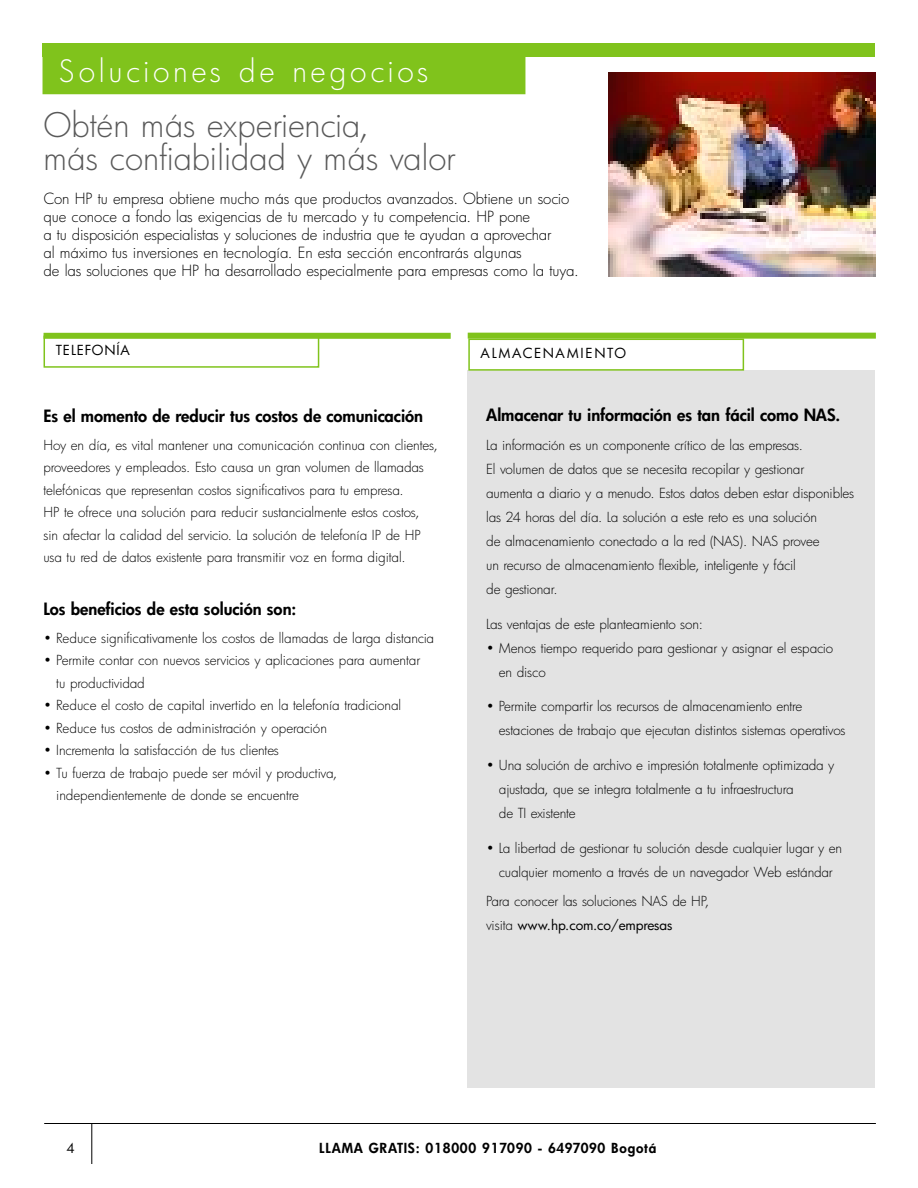
<style>
.page{position:relative;width:918px;height:1188px;background:#fff}
.page>*{position:absolute;margin:0;border:0;box-sizing:border-box;transform-origin:0 0}
.t1{font:300 33px/33px "Futura";color:#595959}
.t2{font:300 30px "Futura";letter-spacing:.12em;color:#fff}
.t3{font:800 16.5px "Futura";color:#000}
.t4{font:300 15px/18px "Futura";letter-spacing:-.01em;color:#000}
.t5{font:300 13.5px/24px "Futura";letter-spacing:-.01em;color:#000}
.t6{font:800 13.5px "Futura";letter-spacing:.06em;color:#000}
.t7{font:13.5px "Futura";letter-spacing:.11em;color:#000}
.t8{font:13.5px "Futura";letter-spacing:.06em;color:#000}
.s1{font-weight:400}
</style>
<div class="page">
<div style="left:468px;top:370px;width:407px;height:717px;background:#e3e3e3"></div>
<div style="left:44px;top:333px;width:407px;height:6px;background:#80c31c"></div>
<div style="left:44px;top:336px;width:275px;height:32px;border:2px solid #80c31c"></div>
<hr style="left:44px;top:1123px;width:832px;height:1px;background:#000">
<hr style="left:91px;top:1124px;width:1px;height:40px;background:#000">
<img style="left:608px;top:73px;width:267px;height:203px">
<div style="left:43px;top:44px;width:832px;height:13px;background:#80c31c"></div>
<div style="left:43px;top:52px;width:482px;height:42px;background:#80c31c"></div>
<div style="left:468px;top:339px;width:276px;height:32px;border:2px solid #80c31c"></div>
<div style="left:468px;top:333px;width:408px;height:6px;background:#80c31c"></div>
<h2 class="t2" style="left:59px;top:58px;width:371px">Soluciones de negocios</h2>
<h1 class="t1" style="left:43px;top:112px;width:414px">Obtén más experiencia,<br>más confiabilidad y más valor</h1>
<p class="t4" style="left:44px;top:191px;width:537px">Con HP tu empresa obtiene mucho más que productos avanzados. Obtiene un socio que conoce a fondo las exigencias de tu mercado y tu competencia. HP pone<br>a tu disposición especialistas y soluciones de industria que te ayudan a aprovechar<br>al máximo tus inversiones en tecnología. En esta sección encontrarás algunas<br>de las soluciones que HP ha desarrollado especialmente para empresas como la tuya.</p>
<p class="t8" style="left:56px;top:344px;width:76px">TELEFONÍA</p>
<p class="t3" style="left:43px;top:408px;width:381px">Es el momento de reducir tus costos de comunicación</p>
<p class="t5" style="left:43px;top:435px;width:396px;line-height:22.5px">Hoy en día, es vital mantener una comunicación continua con clientes, proveedores y empleados. Esto causa un gran volumen de llamadas telefónicas que representan costos significativos para tu empresa.<br>HP te ofrece una solución para reducir sustancialmente estos costos, sin afectar la calidad del servicio. La solución de telefonía IP de HP usa tu red de datos existente para transmitir voz en forma digital.</p>
<p class="t3" style="left:43px;top:601px;width:254px">Los beneficios de esta solución son:</p>
<p class="t5" style="left:43px;top:627px;width:392px">• Reduce significativamente los costos de llamadas de larga distancia</p>
<p class="t5" style="left:56px;top:650px;width:365px;line-height:22.5px;text-indent:-13px">• Permite contar con nuevos servicios y aplicaciones para aumentar tu productividad</p>
<p class="t5" style="left:43px;top:694px;width:359px">• Reduce el costo de capital invertido en la telefonía tradicional</p>
<p class="t5" style="left:43px;top:717px;width:285px">• Reduce tus costos de administración y operación</p>
<p class="t5" style="left:43px;top:739px;width:237px">• Incrementa la satisfacción de tus clientes</p>
<p class="t5" style="left:56px;top:763px;width:283px;line-height:22.5px;text-indent:-13px">• Tu fuerza de trabajo puede ser móvil y productiva, independientemente de donde se encuentre</p>
<p class="t7" style="left:481px;top:347px;width:147px">ALMACENAMIENTO</p>
<p class="t3" style="left:486px;top:407px;width:356px">Almacenar tu información es tan fácil como NAS.</p>
<p class="t5" style="left:486px;top:434px;width:370px">La información es un componente crítico de las empresas.<br>El volumen de datos que se necesita recopilar y gestionar<br>aumenta a diario y a menudo. Estos datos deben estar disponibles las 24 horas del día. La solución a este reto es una solución<br>de almacenamiento conectado a la red (NAS). NAS provee<br>un recurso de almacenamiento flexible, inteligente y fácil<br>de gestionar.</p>
<p class="t5" style="left:486px;top:613px;width:218px">Las ventajas de este planteamiento son:</p>
<p class="t5" style="left:499px;top:637px;width:336px;text-indent:-13px">• Menos tiempo requerido para gestionar y asignar el espacio en disco</p>
<p class="t5" style="left:499px;top:696px;width:348px;text-indent:-13px">• Permite compartir los recursos de almacenamiento entre estaciones de trabajo que ejecutan distintos sistemas operativos</p>
<p class="t5" style="left:499px;top:754px;width:337px;text-indent:-13px">• Una solución de archivo e impresión totalmente optimizada y ajustada, que se integra totalmente a tu infraestructura<br>de TI existente</p>
<p class="t5" style="left:486px;top:837px;width:357px;text-align:center">• La libertad de gestionar tu solución desde cualquier lugar y en cualquier momento a través de un navegador Web estándar</p>
<p class="t5" style="left:486px;top:890px;width:225px">Para conocer las soluciones NAS de HP, visita <span class="s1">www.hp.com.co/empresas</span></p>
<p class="t7" style="left:67px;top:1141px;width:10px">4</p>
<p class="t6" style="left:319px;top:1141px;width:339px">LLAMA GRATIS: 018000 917090 - 6497090 Bogotá</p>
</div>
